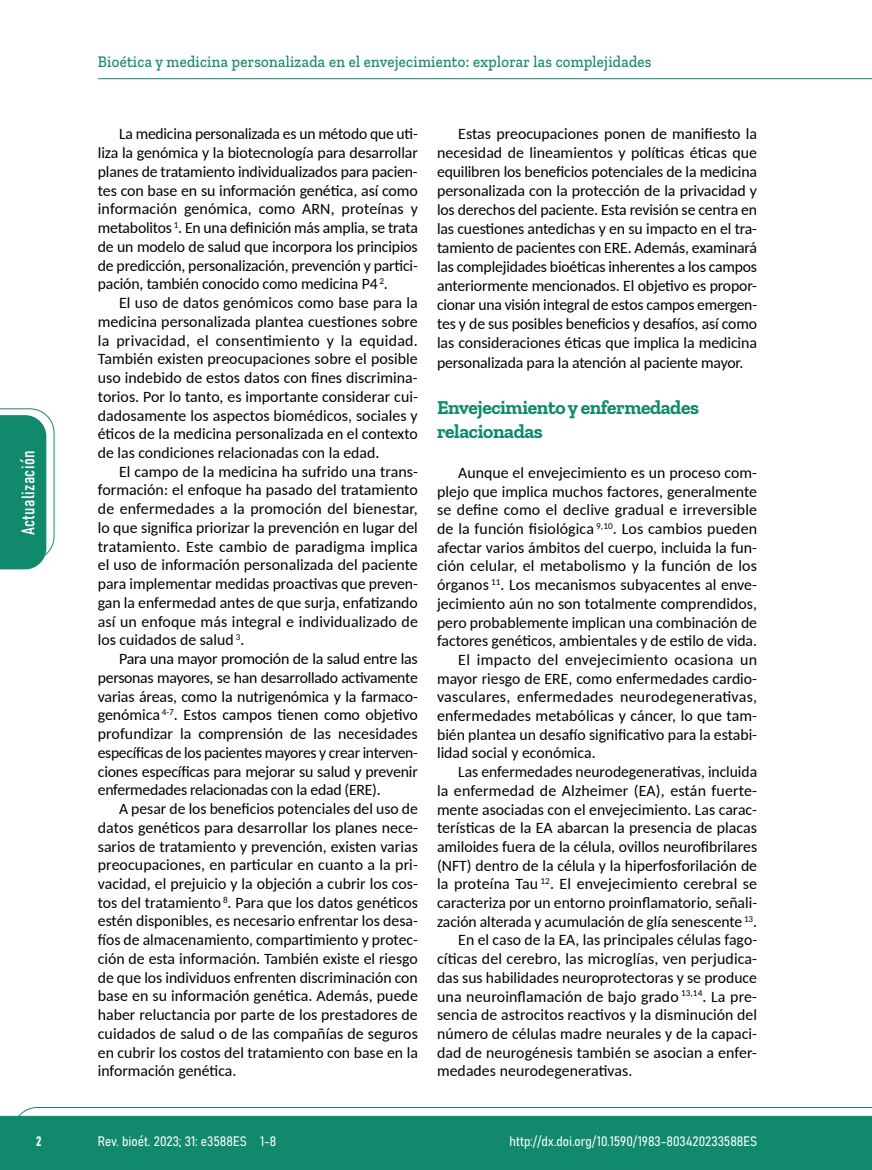
<style>
.page{position:relative;width:872px;height:1170px;background:#fff}
.page>*{position:absolute;margin:0;border:0;box-sizing:border-box;transform-origin:0 0}
.t1{font:700 19.5px/23.5px "Zilla Slab";letter-spacing:-.02em;color:#108a6e}
.t2{font:18px "Bahnschrift";letter-spacing:.02em;color:#fff}
.t3{font:500 16.5px "Zilla Slab";letter-spacing:.02em;color:#10896d;scale:.9 1}
.t4{font:15.75px/18.8px "Carlito";color:#000;text-align:justify}
.t5{font:13.5px "Bahnschrift";color:#fff}
</style>
<div class="page">
<svg style="left:12px;top:1107px;width:860px;height:62px;background:#2e987f"></svg>
<hr style="left:98px;top:78px;width:774px;height:1px;background:#10896d">
<svg style="left:0;top:408px;width:55px;height:161px"></svg>
<p class="t2" style="left:15px;top:535px;width:86px;rotate:-90deg">Actualización</p>
<p class="t3" style="left:98px;top:53px;width:616px">Bioética y medicina personalizada en el envejecimiento: explorar las complejidades</p>
<p class="t4" style="left:98px;top:124px;width:321px;text-indent:21px">La medicina personalizada es un método que uti&shy;liza la genómica y la biotecnología para desarrollar planes de tratamiento individualizados para pacien&shy;tes con base en su información genética, así como información genómica, como ARN, proteínas y metabolitos <sup>1</sup>. En una definición más amplia, se trata de un modelo de salud que incorpora los principios de predicción, personalización, prevención y partici&shy;pación, también conocido como medicina P4 <sup>2</sup>.</p>
<p class="t4" style="left:98px;top:293px;width:322px;text-indent:21px">El uso de datos genómicos como base para la medicina personalizada plantea cuestiones sobre la privacidad, el consentimiento y la equidad.<br>También existen preocupaciones sobre el posible uso indebido de estos datos con fines discrimina&shy;torios. Por lo tanto, es importante considerar cui&shy;dadosamente los aspectos biomédicos, sociales y éticos de la medicina personalizada en el contexto de las condiciones relacionadas con la edad.</p>
<p class="t4" style="left:98px;top:461px;width:322px;text-indent:21px">El campo de la medicina ha sufrido una trans&shy;formación: el enfoque ha pasado del tratamiento de enfermedades a la promoción del bienestar, lo que significa priorizar la prevención en lugar del tratamiento. Este cambio de paradigma implica el uso de información personalizada del paciente para implementar medidas proactivas que preven&shy;gan la enfermedad antes de que surja, enfatizando así un enfoque más integral e individualizado de los cuidados de salud <sup>3</sup>.</p>
<p class="t4" style="left:98px;top:648px;width:321px;text-indent:21px">Para una mayor promoción de la salud entre las personas mayores, se han desarrollado activamente varias áreas, como la nutrigenómica y la farmaco&shy;genómica <sup>4-7</sup>. Estos campos tienen como objetivo profundizar la comprensión de las necesidades específicas de los pacientes mayores y crear interven&shy;ciones específicas para mejorar su salud y prevenir enfermedades relacionadas con la edad (ERE).</p>
<p class="t4" style="left:98px;top:798px;width:322px;text-indent:21px">A pesar de los beneficios potenciales del uso de datos genéticos para desarrollar los planes nece&shy;sarios de tratamiento y prevención, existen varias preocupaciones, en particular en cuanto a la pri&shy;vacidad, el prejuicio y la objeción a cubrir los cos&shy;tos del tratamiento <sup>8</sup>. Para que los datos genéticos estén disponibles, es necesario enfrentar los desa&shy;fíos de almacenamiento, compartimiento y protec&shy;ción de esta información. También existe el riesgo de que los individuos enfrenten discriminación con base en su información genética. Además, puede haber reluctancia por parte de los prestadores de cuidados de salud o de las compañías de seguros en cubrir los costos del tratamiento con base en la información genética.</p>
<p class="t4" style="left:437px;top:124px;width:321px;text-indent:21px">Estas preocupaciones ponen de manifiesto la necesidad de lineamientos y políticas éticas que equilibren los beneficios potenciales de la medicina personalizada con la protección de la privacidad y los derechos del paciente. Esta revisión se centra en las cuestiones antedichas y en su impacto en el tra&shy;tamiento de pacientes con ERE. Además, examinará las complejidades bioéticas inherentes a los campos anteriormente mencionados. El objetivo es propor&shy;cionar una visión integral de estos campos emergen&shy;tes y de sus posibles beneficios y desafíos, así como las consideraciones éticas que implica la medicina personalizada para la atención al paciente mayor.</p>
<p class="t1" style="left:437px;top:396px;width:263px">Envejecimiento y enfermedades relacionadas</p>
<p class="t4" style="left:458px;top:462px;width:300px">Aunque el envejecimiento es un proceso com-</p>
<p class="t4" style="left:437px;top:481px;width:321px">plejo que implica muchos factores, generalmente</p>
<p class="t4" style="left:437px;top:500px;width:321px">se define como el declive gradual e irreversible</p>
<p class="t4" style="left:437px;top:518px;width:321px">de la función fisiológica <sup>9,10</sup>. Los cambios pueden</p>
<p class="t4" style="left:437px;top:537px;width:321px">afectar varios ámbitos del cuerpo, incluida la fun-</p>
<p class="t4" style="left:437px;top:556px;width:321px">ción celular, el metabolismo y la función de los</p>
<p class="t4" style="left:437px;top:574px;width:321px">órganos <sup>11</sup>. Los mecanismos subyacentes al enve-</p>
<p class="t4" style="left:437px;top:593px;width:321px">jecimiento aún no son totalmente comprendidos,</p>
<p class="t4" style="left:437px;top:612px;width:321px">pero probablemente implican una combinación de</p>
<p class="t4" style="left:437px;top:630px;width:321px">factores genéticos, ambientales y de estilo de vida.</p>
<p class="t4" style="left:458px;top:649px;width:300px">El impacto del envejecimiento ocasiona un</p>
<p class="t4" style="left:437px;top:668px;width:321px">mayor riesgo de ERE, como enfermedades cardio-</p>
<p class="t4" style="left:437px;top:687px;width:321px">vasculares, enfermedades neurodegenerativas,</p>
<p class="t4" style="left:437px;top:705px;width:321px">enfermedades metabólicas y cáncer, lo que tam-</p>
<p class="t4" style="left:437px;top:724px;width:321px">bién plantea un desafío significativo para la estabi-</p>
<p class="t4" style="left:437px;top:743px;width:160px">lidad social y económica.</p>
<p class="t4" style="left:458px;top:761px;width:300px">Las enfermedades neurodegenerativas, incluida</p>
<p class="t4" style="left:437px;top:780px;width:321px">la enfermedad de Alzheimer (EA), están fuerte-</p>
<p class="t4" style="left:437px;top:799px;width:321px">mente asociadas con el envejecimiento. Las carac-</p>
<p class="t4" style="left:437px;top:817px;width:321px">terísticas de la EA abarcan la presencia de placas</p>
<p class="t4" style="left:437px;top:836px;width:321px">amiloides fuera de la célula, ovillos neurofibrilares</p>
<p class="t4" style="left:437px;top:855px;width:321px">(NFT) dentro de la célula y la hiperfosforilación de</p>
<p class="t4" style="left:437px;top:873px;width:321px">la proteína Tau <sup>12</sup>. El envejecimiento cerebral se</p>
<p class="t4" style="left:437px;top:892px;width:321px">caracteriza por un entorno proinflamatorio, señali-</p>
<p class="t4" style="left:437px;top:911px;width:321px">zación alterada y acumulación de glía senescente <sup>13</sup>.</p>
<p class="t4" style="left:458px;top:930px;width:300px">En el caso de la EA, las principales células fago-</p>
<p class="t4" style="left:437px;top:948px;width:321px">cíticas del cerebro, las microglías, ven perjudica-</p>
<p class="t4" style="left:437px;top:967px;width:321px">das sus habilidades neuroprotectoras y se produce</p>
<p class="t4" style="left:437px;top:986px;width:321px">una neuroinflamación de bajo grado <sup>13,14</sup>. La pre-</p>
<p class="t4" style="left:437px;top:1004px;width:321px">sencia de astrocitos reactivos y la disminución del</p>
<p class="t4" style="left:437px;top:1023px;width:321px">número de células madre neurales y de la capaci-</p>
<p class="t4" style="left:437px;top:1042px;width:321px">dad de neurogénesis también se asocian a enfer-</p>
<p class="t4" style="left:437px;top:1060px;width:197px">medades neurodegenerativas.</p>
<p class="t5" style="left:36px;top:1130px;width:7px">2</p>
<p class="t5" style="left:98px;top:1131px;width:180px">Rev. bioét. 2023; 31: e3588ES 1-8</p>
<p class="t5" style="left:509px;top:1131px;width:249px">http://dx.doi.org/10.1590/1983-803420233588ES</p>
</div>
